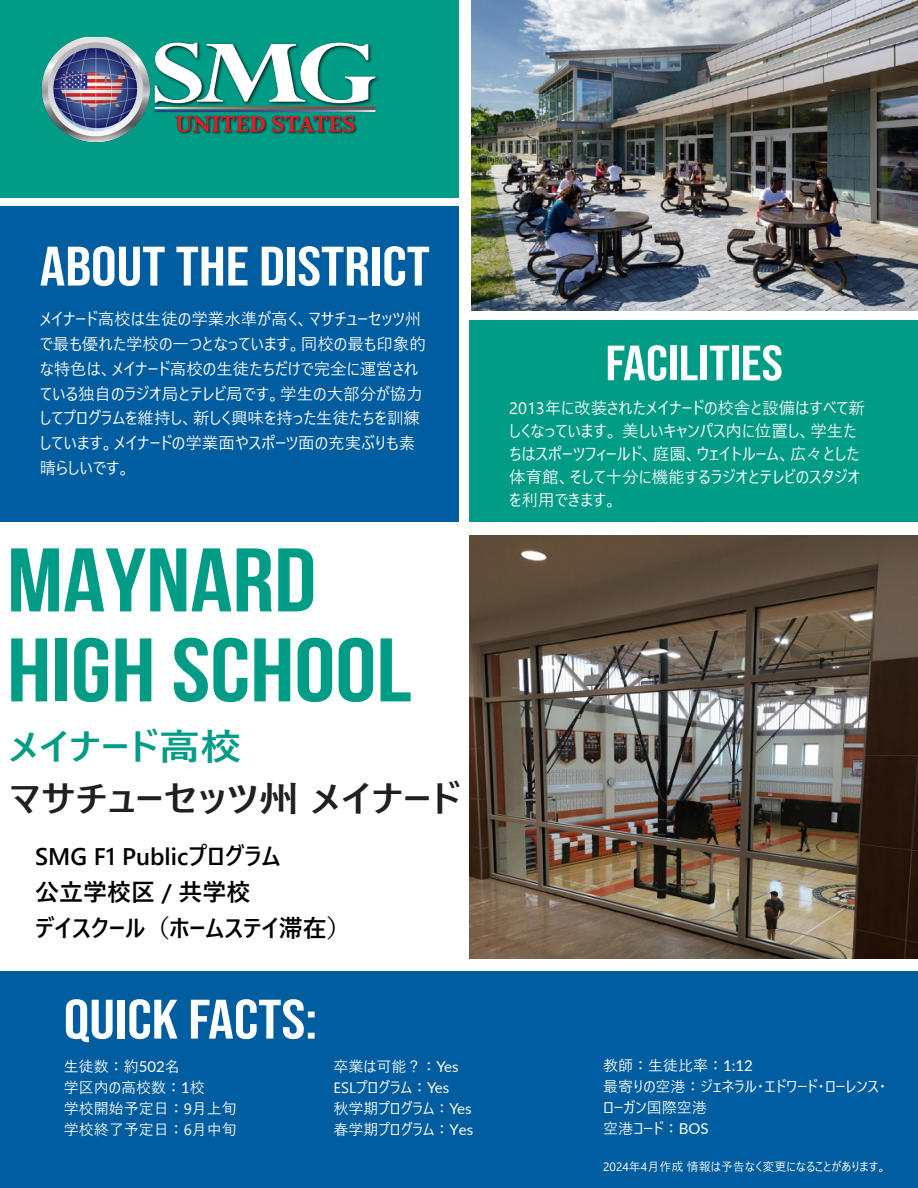
<style>
.page{position:relative;width:918px;height:1188px;background:#fff}
.page>*{position:absolute;margin:0;border:0;box-sizing:border-box;transform-origin:0 0}
.t1{font:90px/90px "Bebas Neue";color:#009c86;scale:1.15 1}
.t2{font:55.5px "Bebas Neue";color:#fff;scale:1.15 1}
.t3{font:49.5px "Bebas Neue";color:#fff;scale:1.15 1}
.t4{font:700 36px "Yu Gothic UI";color:#231f20;scale:1.15 1}
.t5{font:700 36px "Yu Gothic UI";color:#009c86;scale:1.15 1}
.t6{font:700 24px "Yu Gothic UI";color:#000}
.t7{font:700 24px "Yu Gothic UI";color:#000}
.t8{font:16.5px/24.8px "Yu Gothic UI";color:#fff}
.t9{font:15px/21px "Yu Gothic UI";color:#fff}
.t10{font:12px "Yu Gothic UI";color:#fff}
.s1{font-family:"Lato"}
</style>
<div class="page">
<div style="left:469px;top:320px;width:449px;height:202px;background:#009c86"></div>
<div style="left:0;top:206px;width:459px;height:316px;background:#005da0"></div>
<div style="left:0;top:0;width:459px;height:197px;background:#009c86"></div>
<img style="left:41px;top:38px;width:337px;height:105px">
<div style="left:0;top:971px;width:918px;height:217px;background:#005da0"></div>
<img style="left:472px;top:0;width:446px;height:311px">
<img style="left:469px;top:536px;width:449px;height:422px">
<p class="t2" style="left:40px;top:235px;width:341px">ABOUT THE DISTRICT</p>
<p class="t8" style="left:40px;top:305px;width:388px">メイナード高校は生徒の学業水準が高く、マサチューセッツ州で最も優れた学校の一つとなっています。同校の最も印象的な特色は、メイナード高校の生徒たちだけで完全に運営されている独自のラジオ局とテレビ局です。学生の大部分が協力してプログラムを維持し、新しく興味を持った生徒たちを訓練しています。メイナードの学業面やスポーツ面の充実ぶりも素晴らしいです。</p>
<h1 class="t1" style="left:7px;top:534px;width:353px">MAYNARD<br>HIGH SCHOOL</h1>
<h3 class="t5" style="left:9px;top:727px;width:204px">メイナード高校</h3>
<h3 class="t4" style="left:9px;top:779px;width:394px">マサチューセッツ州 メイナード</h3>
<h3 class="t6" style="left:35px;top:843px;width:247px">SMG F1 Publicプログラム</h3>
<h3 class="t7" style="left:35px;top:879px;width:217px">公立学校区 / 共学校</h3>
<h3 class="t6" style="left:35px;top:915px;width:317px">デイスクール（ホームステイ滞在）</h3>
<p class="t3" style="left:605px;top:335px;width:156px">FACILITIES</p>
<p class="t8" style="left:509px;top:394px;width:357px;line-height:23.1px">2013年に改装されたメイナードの校舎と設備はすべて新しくなっています。 美しいキャンパス内に位置し、学生たちはスポーツフィールド、庭園、ウェイトルーム、広々とした体育館、そして十分に機能するラジオとテレビのスタジオを利用できます。</p>
<p class="t2" style="left:64px;top:988px;width:222px">QUICK FACTS:</p>
<p class="t9" style="left:64px;top:1054px;width:175px">生徒数：約<span class="s1">502</span>名<br>学区内の高校数：<span class="s1">1</span>校<br>学校開始予定日：9月上旬学校終了予定日：6月中旬</p>
<p class="t9" style="left:334px;top:1054px;width:141px">卒業は可能？：<span class="s1">Yes<br></span>ESLプログラム：<span class="s1">Yes<br></span>秋学期プログラム：<span class="s1">Yes</span>春学期プログラム：<span class="s1">Yes</span></p>
<p class="t9" style="left:603px;top:1053px;width:285px">教師：生徒比率：<span class="s1">1:12<br></span>最寄りの空港：ジェネラル・エドワード・ローレンス・ローガン国際空港<br>空港コード：<span class="s1">BOS</span></p>
<p class="t10" style="left:603px;top:1155px;width:285px">2024年4月作成 情報は予告なく変更になることがあります。</p>
</div>
